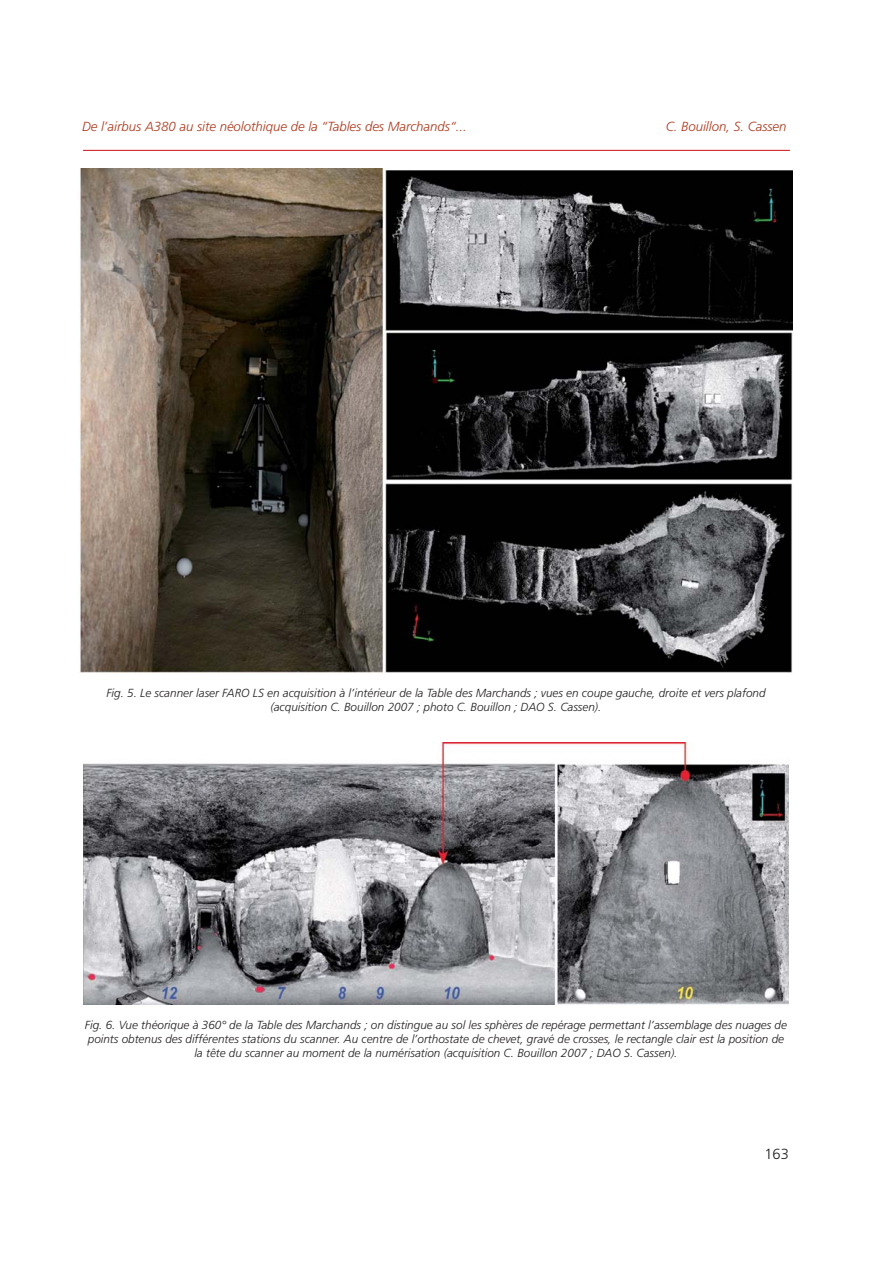
<style>
.page{position:relative;width:893px;height:1263px;background:#fff}
.page>*{position:absolute;margin:0;border:0;box-sizing:border-box;transform-origin:0 0}
.t1{font:300 14.7px "Frutiger";color:#231f20}
.t2{font:italic 300 13.2px "Frutiger";color:#ac381b}
.t3{font:italic 300 11.7px/14.1px "Frutiger";color:#231f20;text-align:center}
</style>
<div class="page">
<hr style="left:83px;top:150px;width:707px;height:1px;background:#d2232a">
<img style="left:78px;top:169px;width:714px;height:503px">
<img style="left:83px;top:743px;width:706px;height:261px">
<p class="t2" style="left:82px;top:121px;width:386px">De l’airbus A380 au site néolothique de la “Tables des Marchands“...</p>
<p class="t2" style="left:666px;top:121px;width:122px">C. Bouillon, S. Cassen</p>
<p class="t3" style="left:106px;top:687px;width:661px">Fig. 5. Le scanner laser FARO LS en acquisition à l’intérieur de la Table des Marchands ; vues en coupe gauche, droite et vers plafond (acquisition C. Bouillon 2007 ; photo C. Bouillon ; DAO S. Cassen).</p>
<p class="t3" style="left:85px;top:1018px;width:703px">Fig. 6. Vue théorique à 360° de la Table des Marchands ; on distingue au sol les sphères de repérage permettant l’assemblage des nuages de points obtenus des différentes stations du scanner. Au centre de l’orthostate de chevet, gravé de crosses, le rectangle clair est la position de la tête du scanner au moment de la numérisation (acquisition C. Bouillon 2007 ; DAO S. Cassen).</p>
<p class="t1" style="left:764px;top:1148px;width:26px">163</p>
</div>
